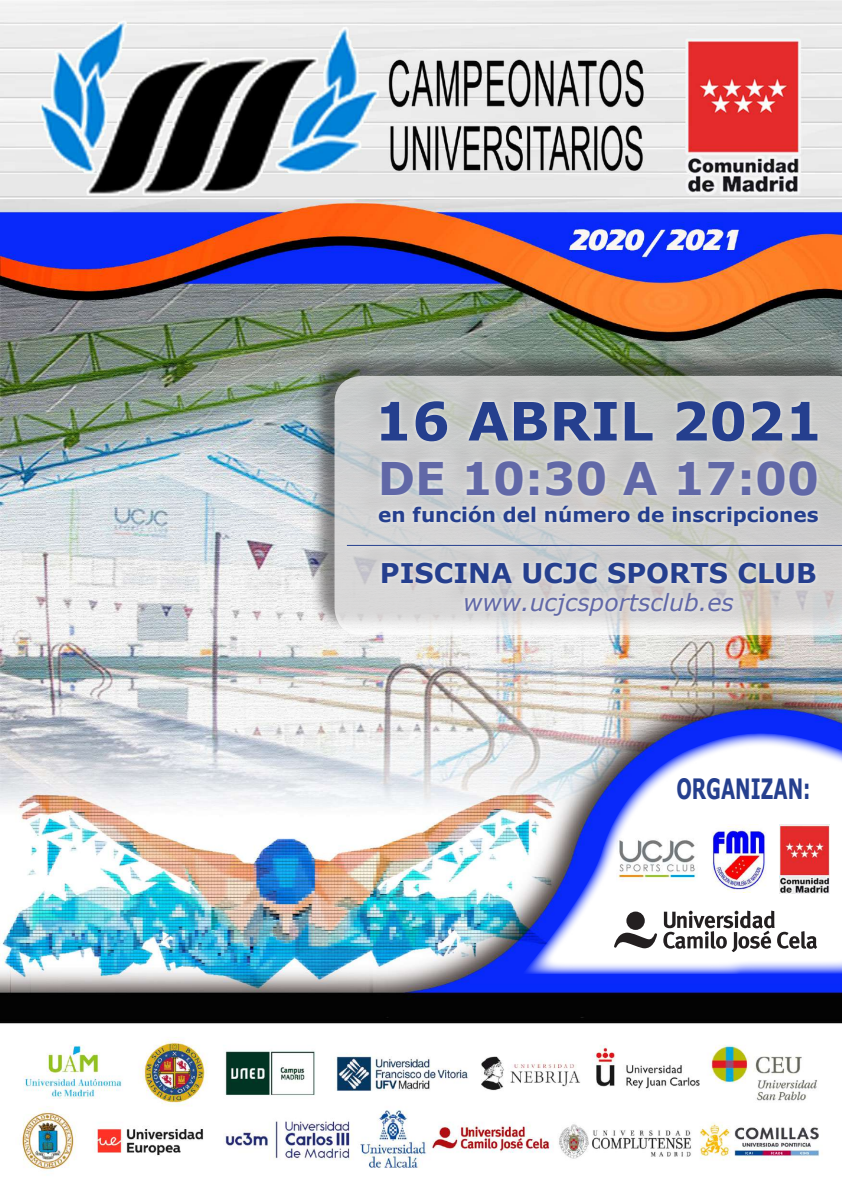
<style>
.page{position:relative;width:842px;height:1191px;background:#fff}
.page>*{position:absolute;margin:0;border:0;box-sizing:border-box;transform-origin:0 0}
.t1{font:700 53px "Verdana";color:#253f8e}
.t2{font:700 45px "Verdana";color:#6168a7}
.t3{font:700 28px "Verdana";color:#253f8e;scale:.65 1}
.t4{font:700 27.1px "Verdana";color:#253f8e}
.t5{font:italic 23.6px "Verdana";color:#6168a7}
.t6{font:700 20px "Verdana";color:#253f8e}
</style>
<div class="page">
<img style="left:0;top:0;width:842px;height:1170px">
<img style="left:0;top:200px;width:842px;height:821px">
<div style="left:310px;top:351px;width:532px;height:281px;background:#231f20;opacity:.75"></div>
<svg style="left:334px;top:376px;width:508px;height:259px"></svg>
<div style="left:342px;top:396px;width:500px;height:224px;background:#fff;opacity:.75"></div>
<hr style="left:347px;top:545px;width:495px;height:1px;background:#253f8e">
<svg style="left:522px;top:732px;width:320px;height:242px"></svg>
<img style="left:617px;top:835px;width:80px;height:47px">
<img style="left:780px;top:824px;width:50px;height:69px">
<img style="left:704px;top:824px;width:68px;height:68px">
<svg style="left:663px;top:910px;width:154px;height:42px"></svg>
<div style="left:626px;top:911px;width:19px;height:19px;background:#231f20;border-radius:50%"></div>
<svg style="left:614px;top:932px;width:43px;height:16px"></svg>
<h1 class="t1" style="left:374px;top:384px;width:450px">16 ABRIL 2021</h1>
<h2 class="t2" style="left:378px;top:446px;width:443px">DE 10:30 A 17:00</h2>
<p class="t6" style="left:378px;top:500px;width:442px">en función del número de inscripciones</p>
<h3 class="t4" style="left:380px;top:553px;width:438px">PISCINA UCJC SPORTS CLUB</h3>
<p class="t5" style="left:463px;top:586px;width:272px">www.ucjcsportsclub.es</p>
<h3 class="t3" style="left:676px;top:769px;width:208px">ORGANIZAN:</h3>
</div>
